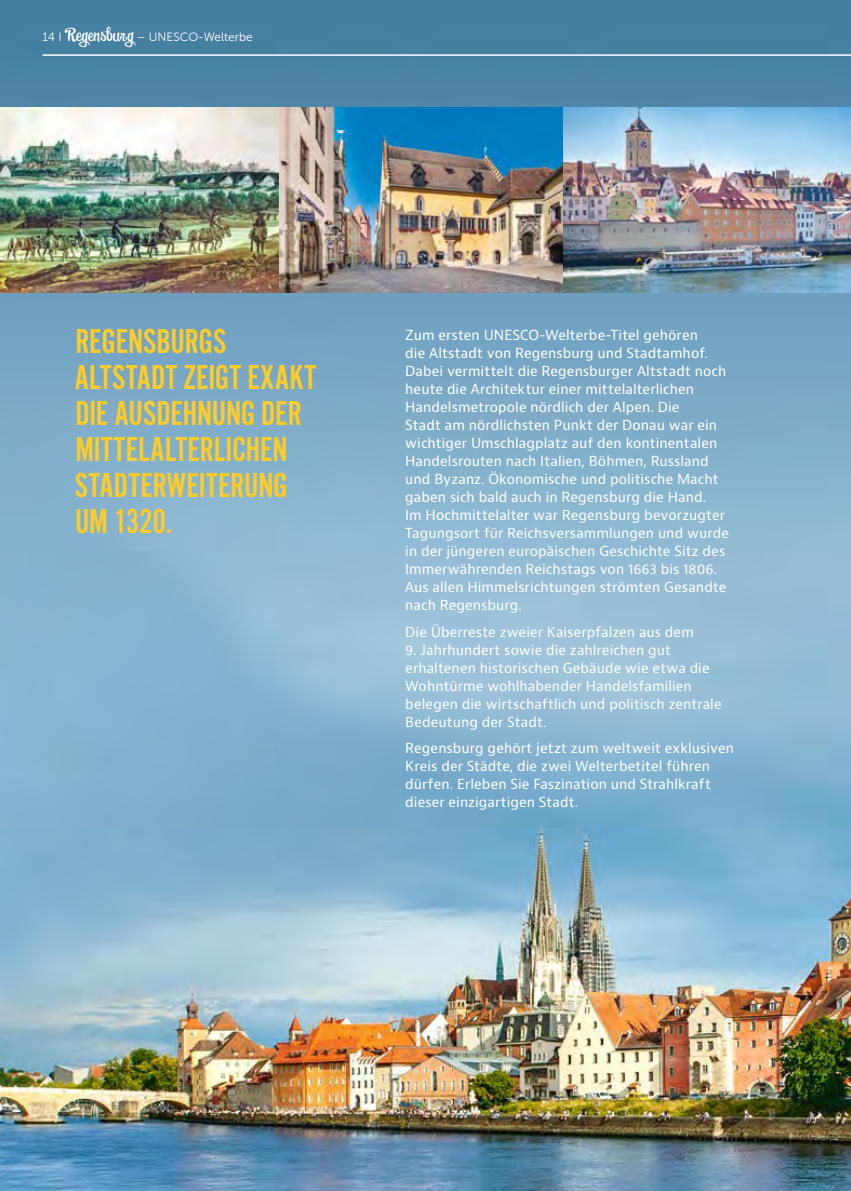
<style>
.page{position:relative;width:851px;height:1191px;background:#fff}
.page>*{position:absolute;margin:0;border:0;box-sizing:border-box;transform-origin:0 0}
.t1{font:36px/36px "Alternate Got No 2 D";letter-spacing:-.005em;color:#fbcc2a}
.t2{font:13.5px/18px "Bernino Sans";letter-spacing:.005em;color:#fff}
.t3{font:12px "Museo Sans 300";color:#fff}
.s1{font-family:"Swingdancer";font-size:18px}
</style>
<div class="page">
<img style="left:0;top:0;width:850px;height:1191px">
<img style="left:0;top:107px;width:850px;height:185px">
<hr style="left:43px;top:54px;width:807px;height:2px;background:#fff">
<p class="t3" style="left:43px;top:31px;width:212px">14 I <span class="s1">Regensburg</span> – UNESCO-Welterbe</p>
<h1 class="t1" style="left:75px;top:324px;width:243px">REGENSBURGS<br>ALTSTADT ZEIGT EXAKT<br>DIE AUSDEHNUNG DER<br>MITTELALTERLICHEN<br>STADTERWEITERUNG<br>UM 1320.</h1>
<p class="t2" style="left:405px;top:326px;width:325px">Zum ersten UNESCO-Welterbe-Titel gehören<br>die Altstadt von Regensburg und Stadtamhof.<br>Dabei vermittelt die Regensburger Altstadt noch heute die Architektur einer mittelalterlichen Handelsmetropole nördlich der Alpen. Die<br>Stadt am nördlichsten Punkt der Donau war ein wichtiger Umschlagplatz auf den kontinentalen Handelsrouten nach Italien, Böhmen, Russland und Byzanz. Ökonomische und politische Macht gaben sich bald auch in Regensburg die Hand.<br>Im Hochmittelalter war Regensburg bevorzugter Tagungsort für Reichsversammlungen und wurde in der jüngeren europäischen Geschichte Sitz des Immerwährenden Reichstags von 1663 bis 1806.<br>Aus allen Himmelsrichtungen strömten Gesandte nach Regensburg.</p>
<p class="t2" style="left:405px;top:623px;width:290px">Die Überreste zweier Kaiserpfalzen aus dem</p>
<p class="t2" style="left:405px;top:641px;width:318px">9. Jahrhundert sowie die zahlreichen gut erhaltenen historischen Gebäude wie etwa die Wohntürme wohlhabender Handelsfamilien belegen die wirtschaftlich und politisch zentrale Bedeutung der Stadt.</p>
<p class="t2" style="left:405px;top:739px;width:330px">Regensburg gehört jetzt zum weltweit exklusiven Kreis der Städte, die zwei Welterbetitel führen dürfen. Erleben Sie Faszination und Strahlkraft dieser einzigartigen Stadt.</p>
</div>
